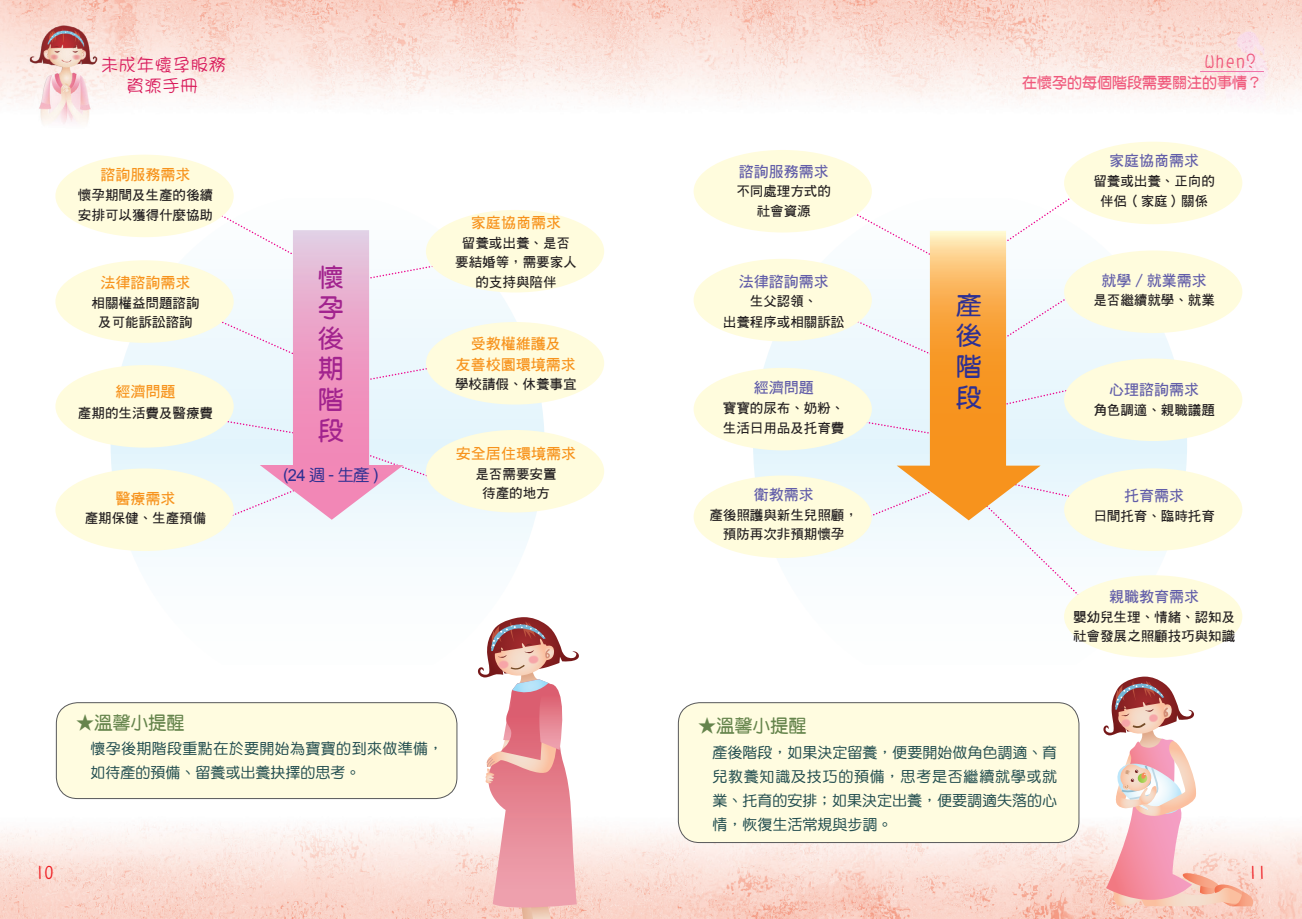
<style>
.page{position:relative;width:1302px;height:919px;background:#fff}
.page>*{position:absolute;margin:0;border:0;box-sizing:border-box;transform-origin:0 0}
.t1{font:25.5px/30.6px "DF Yuan W7 WIN BF";color:#a2238e;text-align:justify}
.t2{font:25.5px/30.6px "DF Yuan W7 WIN BF";color:#2e3092;text-align:justify}
.t3{font:18px "DF Yuan W7 WIN BF";color:#65844c}
.t4{font:18px/20.7px "DF Girl W3 HK BF";color:#d91a5b;text-align:center}
.t5{font:18px "DF Girl W3 HK BF";color:#f0597c}
.t6{font:18px "DF Girl W3 HK BF";color:#ee1d23}
.t7{font:16.5px "Arial";color:#2e3092}
.t8{font:15px/24px "DF Yuan W5 WIN BF";color:#234e50;text-align:justify}
.t9{font:15px "DF Hei W7 WIN BF";color:#625ea9}
.t10{font:15px/21px "DF Hei W7 WIN BF";color:#f7931d;text-align:center}
.t11{font:15px/24px "DF Yuan W5 WIN BF";letter-spacing:.025em;color:#234e50}
.t12{font:15px "DF Yuan W7 WIN BF";color:#f0597c}
.t13{font:13.5px/19.5px "DF Hei W7 WIN BF";color:#231f20;text-align:center}
.s1{font-family:"DF Yuan W5 WIN BF"}
.s2{font-size:18.75px}
</style>
<div class="page">
<img style="left:0;top:0;width:1301px;height:918px">
<svg style="left:111px;top:194px;width:433px;height:502px"></svg>
<svg style="left:753px;top:213px;width:433px;height:483px"></svg>
<hr style="left:1199px;top:71px;width:64px;height:1px;background:#f171ab">
<div style="left:693px;top:150px;width:178px;height:82px;background:#fffcdd;border-radius:50%"></div>
<div style="left:693px;top:259px;width:178px;height:82px;background:#fffcdd;border-radius:50%"></div>
<div style="left:693px;top:368px;width:178px;height:82px;background:#fffcdd;border-radius:50%"></div>
<div style="left:1063px;top:142px;width:179px;height:82px;background:#fffcdd;border-radius:50%"></div>
<div style="left:1063px;top:250px;width:179px;height:83px;background:#fffcdd;border-radius:50%"></div>
<div style="left:1063px;top:358px;width:179px;height:83px;background:#fffcdd;border-radius:50%"></div>
<div style="left:693px;top:475px;width:178px;height:83px;background:#fffcdd;border-radius:50%"></div>
<div style="left:1063px;top:468px;width:179px;height:83px;background:#fffcdd;border-radius:50%"></div>
<div style="left:1063px;top:575px;width:179px;height:82px;background:#fffcdd;border-radius:50%"></div>
<svg style="left:844px;top:184px;width:247px;height:420px"></svg>
<div style="left:55px;top:155px;width:179px;height:82px;background:#fffcdd;border-radius:50%"></div>
<div style="left:55px;top:260px;width:179px;height:83px;background:#fffcdd;border-radius:50%"></div>
<div style="left:55px;top:365px;width:179px;height:82px;background:#fffcdd;border-radius:50%"></div>
<div style="left:426px;top:210px;width:178px;height:82px;background:#fffcdd;border-radius:50%"></div>
<div style="left:426px;top:322px;width:178px;height:82px;background:#fffcdd;border-radius:50%"></div>
<div style="left:426px;top:430px;width:178px;height:82px;background:#fffcdd;border-radius:50%"></div>
<div style="left:55px;top:468px;width:179px;height:83px;background:#fffcdd;border-radius:50%"></div>
<svg style="left:207px;top:209px;width:244px;height:317px"></svg>
<div style="left:56px;top:702px;width:401px;height:96px;background:#fffce0;border-radius:21px"></div>
<div style="left:56px;top:702px;width:401px;height:96px;border:1px solid #57585a;border-radius:21px"></div>
<div style="left:678px;top:702px;width:400px;height:140px;background:#fffce0;border-radius:21px"></div>
<div style="left:678px;top:702px;width:400px;height:140px;border:1px solid #57585a;border-radius:21px"></div>
<img style="left:466px;top:631px;width:11px;height:67px">
<svg style="left:477px;top:617px;width:104px;height:301px"></svg>
<img style="left:1092px;top:690px;width:10px;height:65px">
<svg style="left:1102px;top:676px;width:155px;height:240px"></svg>
<h2 class="t4" style="left:100px;top:54px;width:127px">未成年懷孕服務資源手冊</h2>
<p class="t10" style="left:100px;top:164px;width:91px">諮詢服務需求</p>
<p class="t13" style="left:78px;top:185px;width:136px;text-align:left">懷孕期間及生產的後續安排可以獲得什麼協助</p>
<p class="t10" style="left:100px;top:272px;width:91px">法律諮詢需求</p>
<p class="t13" style="left:91px;top:293px;width:109px">相關權益問題諮詢及可能訴訟諮詢</p>
<p class="t10" style="left:115px;top:381px;width:61px">經濟問題</p>
<p class="t13" style="left:78px;top:403px;width:136px">產期的生活費及醫療費</p>
<h1 class="t1" style="left:318px;top:261px;width:26px">懷孕後期階段</h1>
<p class="t7" style="left:283px;top:463px;width:97px">(24<span class="s1">週</span>-<span class="s1">生產</span>)</p>
<p class="t10" style="left:471px;top:212px;width:91px">家庭協商需求</p>
<p class="t13" style="left:455px;top:233px;width:123px">留養或出養、是否要結婚等，需要家人的支持與陪伴</p>
<p class="t10" style="left:455px;top:332px;width:121px">受教權維護及<br>友善校園環境需求</p>
<p class="t13" style="left:455px;top:374px;width:123px">學校請假、休養事宜</p>
<p class="t10" style="left:456px;top:442px;width:121px">安全居住環境需求</p>
<p class="t13" style="left:475px;top:463px;width:82px">是否需要安置</p>
<p class="t10" style="left:115px;top:487px;width:61px">醫療需求</p>
<p class="t13" style="left:482px;top:483px;width:69px">待產的地方</p>
<p class="t13" style="left:85px;top:508px;width:123px">產期保健、生產預備</p>
<h2 class="t3" style="left:76px;top:713px;width:110px"><span class="s2">★</span>溫馨小提醒</h2>
<p class="t11" style="left:90px;top:736px;width:354px">懷孕後期階段重點在於要開始為寶寶的到來做準備，如待產的預備、留養或出養抉擇的思考。</p>
<p class="t9" style="left:738px;top:163px;width:91px">諮詢服務需求</p>
<p class="t13" style="left:736px;top:181px;width:96px">不同處理方式的社會資源</p>
<p class="t9" style="left:738px;top:273px;width:91px">法律諮詢需求</p>
<p class="t13" style="left:722px;top:291px;width:123px;line-height:20.2px">生父認領、<br>出養程序或相關訴訟</p>
<p class="t9" style="left:753px;top:380px;width:61px">經濟問題</p>
<p class="t13" style="left:722px;top:398px;width:123px;text-align:left">寶寶的尿布、奶粉、生活日用品及托育費</p>
<p class="t9" style="left:753px;top:487px;width:61px">衛教需求</p>
<p class="t13" style="left:709px;top:505px;width:150px">產後照護與新生兒照顧，預防再次非預期懷孕</p>
<h1 class="t2" style="left:956px;top:290px;width:26px">產後階段</h1>
<h2 class="t5" style="left:1204px;top:53px;width:52px">When?</h2>
<p class="t12" style="left:1021px;top:75px;width:241px">在懷孕的每個階段需要關注的事情？</p>
<p class="t9" style="left:1108px;top:153px;width:91px">家庭協商需求</p>
<p class="t13" style="left:1093px;top:171px;width:123px">留養或出養、正向的伴侶(家庭)關係</p>
<p class="t9" style="left:1101px;top:272px;width:106px">就學 / 就業需求</p>
<p class="t13" style="left:1093px;top:290px;width:123px">是否繼續就學、就業</p>
<p class="t9" style="left:1108px;top:381px;width:91px">心理諮詢需求</p>
<p class="t13" style="left:1093px;top:399px;width:123px">角色調適、親職議題</p>
<p class="t9" style="left:1123px;top:488px;width:61px">托育需求</p>
<p class="t13" style="left:1093px;top:506px;width:123px">日間托育、臨時托育</p>
<p class="t9" style="left:1108px;top:589px;width:91px">親職教育需求</p>
<p class="t13" style="left:1072px;top:607px;width:163px;text-align:left">嬰幼兒生理、情緒、認知及社會發展之照顧技巧與知識</p>
<h2 class="t3" style="left:697px;top:716px;width:110px"><span class="s2">★</span>溫馨小提醒</h2>
<p class="t8" style="left:712px;top:740px;width:346px">產後階段，如果決定留養，便要開始做角色調適、育兒教養知識及技巧的預備，思考是否繼續就學或就業、托育的安排；如果決定出養，便要調適失落的心情，恢復生活常規與步調。</p>
<h2 class="t6" style="left:36px;top:863px;width:19px">10</h2>
<h2 class="t6" style="left:1248px;top:863px;width:19px">11</h2>
</div>
